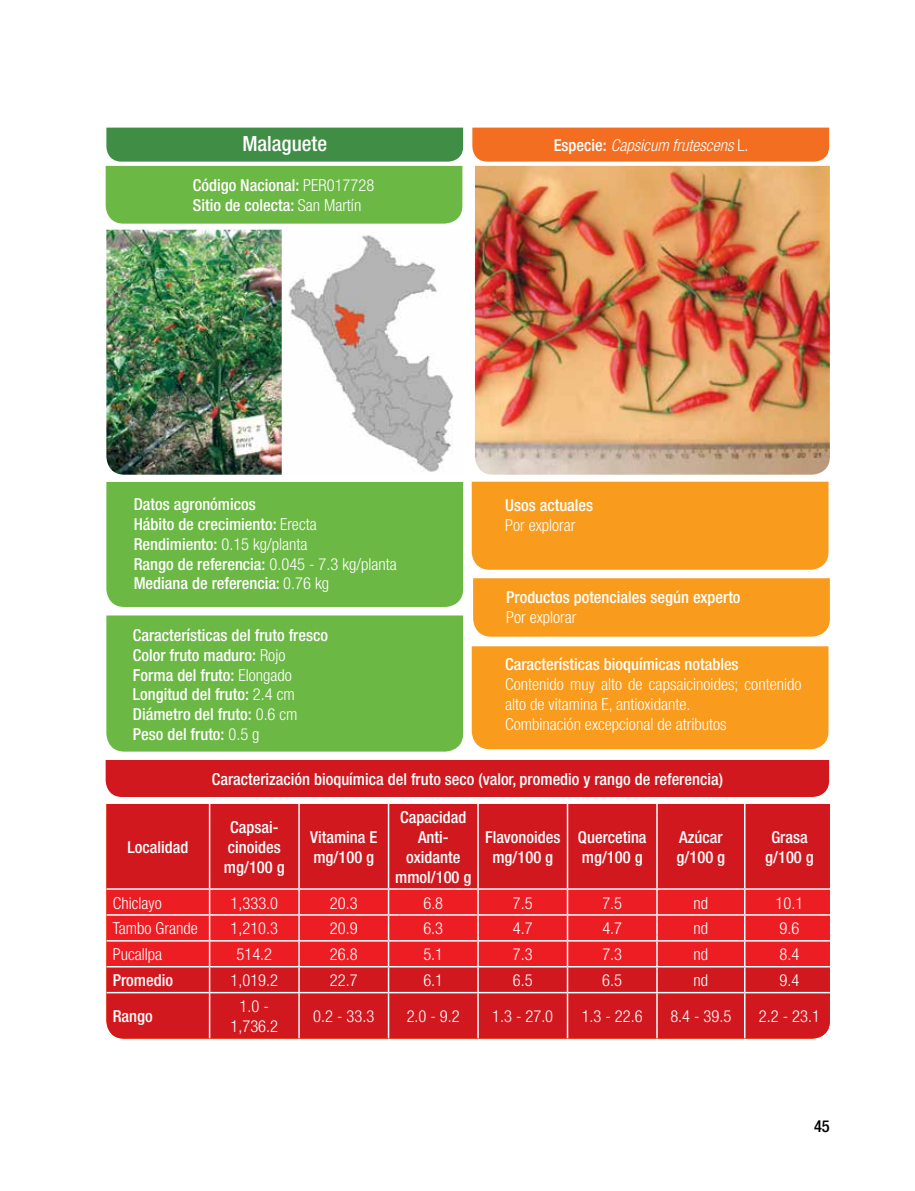
<style>
.page{position:relative;width:915px;height:1191px;background:#fff}
.page>*{position:absolute;margin:0;border:0;box-sizing:border-box;transform-origin:0 0}
.t1{font:500 condensed 21px "Helvetica Neue";color:#fff}
.t2{font:500 condensed 16.5px/19.8px "Helvetica Neue";color:#fff}
.t3{font:300 condensed 16.5px/19.8px "Helvetica Neue";color:#fff;text-align:center}
.t4{font:italic 300 condensed 16.5px "Helvetica Neue";color:#fff}
.t5{font:500 condensed 16.5px "Helvetica Neue";color:#000}
.s1{font-weight:500;font-style:normal}
.s2{font-style:normal}
.s3{font-weight:300}
</style>
<div class="page">
<div style="left:106px;top:804px;width:723px;height:234px;background:#d2181f"></div>
<div style="left:106px;top:889px;width:723px;height:77px;background:#ed1d24"></div>
<hr style="left:106px;top:888px;width:103px;height:1px;background:#fff">
<hr style="left:209px;top:888px;width:90px;height:1px;background:#fff">
<hr style="left:299px;top:888px;width:89px;height:1px;background:#fff">
<hr style="left:388px;top:888px;width:90px;height:1px;background:#fff">
<hr style="left:478px;top:888px;width:89px;height:1px;background:#fff">
<hr style="left:567px;top:888px;width:89px;height:1px;background:#fff">
<hr style="left:656px;top:888px;width:88px;height:1px;background:#fff">
<hr style="left:744px;top:888px;width:85px;height:1px;background:#fff">
<hr style="left:106px;top:914px;width:103px;height:1px;background:#fff">
<hr style="left:209px;top:914px;width:90px;height:1px;background:#fff">
<hr style="left:299px;top:914px;width:89px;height:1px;background:#fff">
<hr style="left:388px;top:914px;width:90px;height:1px;background:#fff">
<hr style="left:478px;top:914px;width:89px;height:1px;background:#fff">
<hr style="left:567px;top:914px;width:89px;height:1px;background:#fff">
<hr style="left:656px;top:914px;width:88px;height:1px;background:#fff">
<hr style="left:744px;top:914px;width:85px;height:1px;background:#fff">
<hr style="left:106px;top:940px;width:103px;height:1px;background:#fff">
<hr style="left:209px;top:940px;width:90px;height:1px;background:#fff">
<hr style="left:299px;top:940px;width:89px;height:1px;background:#fff">
<hr style="left:388px;top:940px;width:90px;height:1px;background:#fff">
<hr style="left:478px;top:940px;width:89px;height:1px;background:#fff">
<hr style="left:567px;top:940px;width:89px;height:1px;background:#fff">
<hr style="left:656px;top:940px;width:88px;height:1px;background:#fff">
<hr style="left:744px;top:940px;width:85px;height:1px;background:#fff">
<hr style="left:106px;top:966px;width:103px;height:1px;background:#fff">
<hr style="left:209px;top:966px;width:90px;height:1px;background:#fff">
<hr style="left:299px;top:966px;width:89px;height:1px;background:#fff">
<hr style="left:388px;top:966px;width:90px;height:1px;background:#fff">
<hr style="left:478px;top:966px;width:89px;height:1px;background:#fff">
<hr style="left:567px;top:966px;width:89px;height:1px;background:#fff">
<hr style="left:656px;top:966px;width:88px;height:1px;background:#fff">
<hr style="left:744px;top:966px;width:85px;height:1px;background:#fff">
<hr style="left:106px;top:992px;width:103px;height:1px;background:#fff">
<hr style="left:209px;top:992px;width:90px;height:1px;background:#fff">
<hr style="left:299px;top:992px;width:89px;height:1px;background:#fff">
<hr style="left:388px;top:992px;width:90px;height:1px;background:#fff">
<hr style="left:478px;top:992px;width:89px;height:1px;background:#fff">
<hr style="left:567px;top:992px;width:89px;height:1px;background:#fff">
<hr style="left:656px;top:992px;width:88px;height:1px;background:#fff">
<hr style="left:744px;top:992px;width:85px;height:1px;background:#fff">
<hr style="left:209px;top:804px;width:1px;height:84px;background:#fff">
<hr style="left:298px;top:804px;width:2px;height:84px;background:#fff">
<hr style="left:387px;top:804px;width:2px;height:84px;background:#fff">
<hr style="left:477px;top:804px;width:1px;height:84px;background:#fff">
<hr style="left:566px;top:804px;width:2px;height:84px;background:#fff">
<hr style="left:656px;top:804px;width:1px;height:84px;background:#fff">
<hr style="left:743px;top:804px;width:2px;height:84px;background:#fff">
<hr style="left:298px;top:889px;width:2px;height:25px;background:#fff">
<hr style="left:387px;top:889px;width:2px;height:25px;background:#fff">
<hr style="left:566px;top:889px;width:2px;height:25px;background:#fff">
<hr style="left:743px;top:889px;width:2px;height:25px;background:#fff">
<hr style="left:298px;top:915px;width:2px;height:25px;background:#fff">
<hr style="left:387px;top:915px;width:2px;height:25px;background:#fff">
<hr style="left:566px;top:915px;width:2px;height:25px;background:#fff">
<hr style="left:743px;top:915px;width:2px;height:25px;background:#fff">
<hr style="left:298px;top:941px;width:2px;height:25px;background:#fff">
<hr style="left:387px;top:941px;width:2px;height:25px;background:#fff">
<hr style="left:566px;top:941px;width:2px;height:25px;background:#fff">
<hr style="left:743px;top:941px;width:2px;height:25px;background:#fff">
<svg style="left:209px;top:889px;width:1px;height:103px"></svg>
<hr style="left:298px;top:967px;width:2px;height:25px;background:#fff">
<hr style="left:387px;top:967px;width:2px;height:25px;background:#fff">
<svg style="left:477px;top:889px;width:1px;height:103px"></svg>
<hr style="left:566px;top:967px;width:2px;height:25px;background:#fff">
<svg style="left:656px;top:889px;width:1px;height:103px"></svg>
<hr style="left:743px;top:967px;width:2px;height:25px;background:#fff">
<hr style="left:209px;top:993px;width:1px;height:45px;background:#fff">
<hr style="left:298px;top:993px;width:2px;height:45px;background:#fff">
<hr style="left:387px;top:993px;width:2px;height:45px;background:#fff">
<hr style="left:477px;top:993px;width:1px;height:45px;background:#fff">
<hr style="left:566px;top:993px;width:2px;height:45px;background:#fff">
<hr style="left:656px;top:993px;width:1px;height:45px;background:#fff">
<hr style="left:743px;top:993px;width:2px;height:45px;background:#fff">
<div style="left:471px;top:482px;width:357px;height:88px;background:#f99b1c"></div>
<div style="left:473px;top:578px;width:356px;height:58px;background:#f99b1c"></div>
<div style="left:471px;top:646px;width:357px;height:103px;background:#f99b1c"></div>
<div style="left:106px;top:760px;width:722px;height:37px;background:#d2181f"></div>
<svg style="left:106px;top:128px;width:357px;height:96px;background:#64ad4f"></svg>
<div style="left:106px;top:482px;width:357px;height:125px;background:#6cb844"></div>
<div style="left:106px;top:615px;width:357px;height:136px;background:#6cb844"></div>
<div style="left:472px;top:128px;width:356px;height:34px;background:#f36e21"></div>
<img style="left:106px;top:230px;width:347px;height:245px">
<img style="left:475px;top:166px;width:354px;height:309px">
<p class="t1" style="left:242px;top:131px;width:86px">Malaguete</p>
<p class="t4" style="left:553px;top:135px;width:196px"><span class="s1">Especie:</span> Capsicum frutescens <span class="s2">L.</span></p>
<p class="t2" style="left:193px;top:175px;width:183px">Código Nacional: <span class="s3">PER017728<br></span>Sitio de colecta: <span class="s3">San Martín</span></p>
<p class="t2" style="left:134px;top:494px;width:264px">Datos agronómicos<br>Hábito de crecimiento: <span class="s3">Erecta<br></span>Rendimiento: <span class="s3">0.15 kg/planta<br></span>Rango de referencia: <span class="s3">0.045 - 7.3 kg/planta<br></span>Mediana de referencia: <span class="s3">0.76 kg</span></p>
<p class="t2" style="left:133px;top:625px;width:197px">Características del fruto fresco<br>Color fruto maduro: <span class="s3">Rojo<br></span>Forma del fruto: <span class="s3">Elongado<br></span>Longitud del fruto: <span class="s3">2.4 cm<br></span>Diámetro del fruto: <span class="s3">0.6 cm<br></span>Peso del fruto: <span class="s3">0.5 g</span></p>
<p class="t2" style="left:212px;top:769px;width:512px">Caracterización bioquímica del fruto seco (valor, promedio y rango de referencia)</p>
<p class="t2" style="left:505px;top:495px;width:89px">Usos actuales</p>
<p class="t3" style="left:505px;top:515px;width:72px">Por explorar</p>
<p class="t2" style="left:506px;top:587px;width:236px">Productos potenciales según experto</p>
<p class="t3" style="left:506px;top:607px;width:72px">Por explorar</p>
<p class="t2" style="left:505px;top:654px;width:235px">Características bioquímicas notables</p>
<p class="t3" style="left:505px;top:674px;width:297px;text-align:left">Contenido muy alto de capsaicinoides; contenido alto de vitamina E, antioxidante.<br>Combinación excepcional de atributos</p>
<p class="t2" style="left:127px;top:837px;width:62px">Localidad</p>
<p class="t2" style="left:224px;top:817px;width:62px;text-align:center">Capsai&shy;cinoides mg/100 g</p>
<p class="t2" style="left:310px;top:827px;width:69px">Vitamina E mg/100 g</p>
<p class="t2" style="left:395px;top:807px;width:78px;text-align:center">Capacidad<br>Anti&shy;oxidante mmol/100 g</p>
<p class="t2" style="left:485px;top:827px;width:77px;text-align:center">Flavonoides mg/100 g</p>
<p class="t2" style="left:577px;top:827px;width:70px">Quercetina mg/100 g</p>
<p class="t2" style="left:676px;top:827px;width:50px">Azúcar g/100 g</p>
<p class="t2" style="left:765px;top:827px;width:50px;text-align:center">Grasa g/100 g</p>
<p class="t3" style="left:113px;top:892px;width:50px">Chiclayo</p>
<p class="t3" style="left:230px;top:892px;width:49px">1,333.0</p>
<p class="t3" style="left:330px;top:892px;width:29px">20.3</p>
<p class="t3" style="left:423px;top:892px;width:21px">6.8</p>
<p class="t3" style="left:512px;top:892px;width:21px">7.5</p>
<p class="t3" style="left:602px;top:892px;width:21px">7.5</p>
<p class="t3" style="left:693px;top:892px;width:16px">nd</p>
<p class="t3" style="left:775px;top:892px;width:29px">10.1</p>
<p class="t3" style="left:113px;top:918px;width:86px">Tambo Grande</p>
<p class="t3" style="left:230px;top:918px;width:49px">1,210.3</p>
<p class="t3" style="left:330px;top:918px;width:29px">20.9</p>
<p class="t3" style="left:423px;top:918px;width:21px">6.3</p>
<p class="t3" style="left:512px;top:918px;width:21px">4.7</p>
<p class="t3" style="left:602px;top:918px;width:21px">4.7</p>
<p class="t3" style="left:693px;top:918px;width:16px">nd</p>
<p class="t3" style="left:779px;top:918px;width:21px">9.6</p>
<p class="t3" style="left:113px;top:944px;width:51px">Pucallpa</p>
<p class="t3" style="left:236px;top:944px;width:37px">514.2</p>
<p class="t3" style="left:330px;top:944px;width:29px">26.8</p>
<p class="t3" style="left:423px;top:944px;width:21px">5.1</p>
<p class="t3" style="left:512px;top:944px;width:21px">7.3</p>
<p class="t3" style="left:602px;top:944px;width:21px">7.3</p>
<p class="t3" style="left:693px;top:944px;width:16px">nd</p>
<p class="t3" style="left:779px;top:944px;width:21px">8.4</p>
<p class="t2" style="left:113px;top:970px;width:62px">Promedio</p>
<p class="t3" style="left:230px;top:970px;width:49px">1,019.2</p>
<p class="t3" style="left:330px;top:970px;width:29px">22.7</p>
<p class="t3" style="left:423px;top:970px;width:21px">6.1</p>
<p class="t3" style="left:512px;top:970px;width:21px">6.5</p>
<p class="t3" style="left:602px;top:970px;width:21px">6.5</p>
<p class="t3" style="left:693px;top:970px;width:16px">nd</p>
<p class="t3" style="left:779px;top:970px;width:21px">9.4</p>
<p class="t2" style="left:113px;top:1006px;width:42px">Rango</p>
<p class="t3" style="left:230px;top:996px;width:49px">1.0 -<br>1,736.2</p>
<p class="t3" style="left:313px;top:1006px;width:62px">0.2 - 33.3</p>
<p class="t3" style="left:406px;top:1006px;width:55px">2.0 - 9.2</p>
<p class="t3" style="left:492px;top:1006px;width:62px">1.3 - 27.0</p>
<p class="t3" style="left:581px;top:1006px;width:62px">1.3 - 22.6</p>
<p class="t3" style="left:670px;top:1006px;width:62px">8.4 - 39.5</p>
<p class="t3" style="left:758px;top:1006px;width:62px">2.2 - 23.1</p>
<p class="t5" style="left:813px;top:1116px;width:17px">45</p>
</div>
